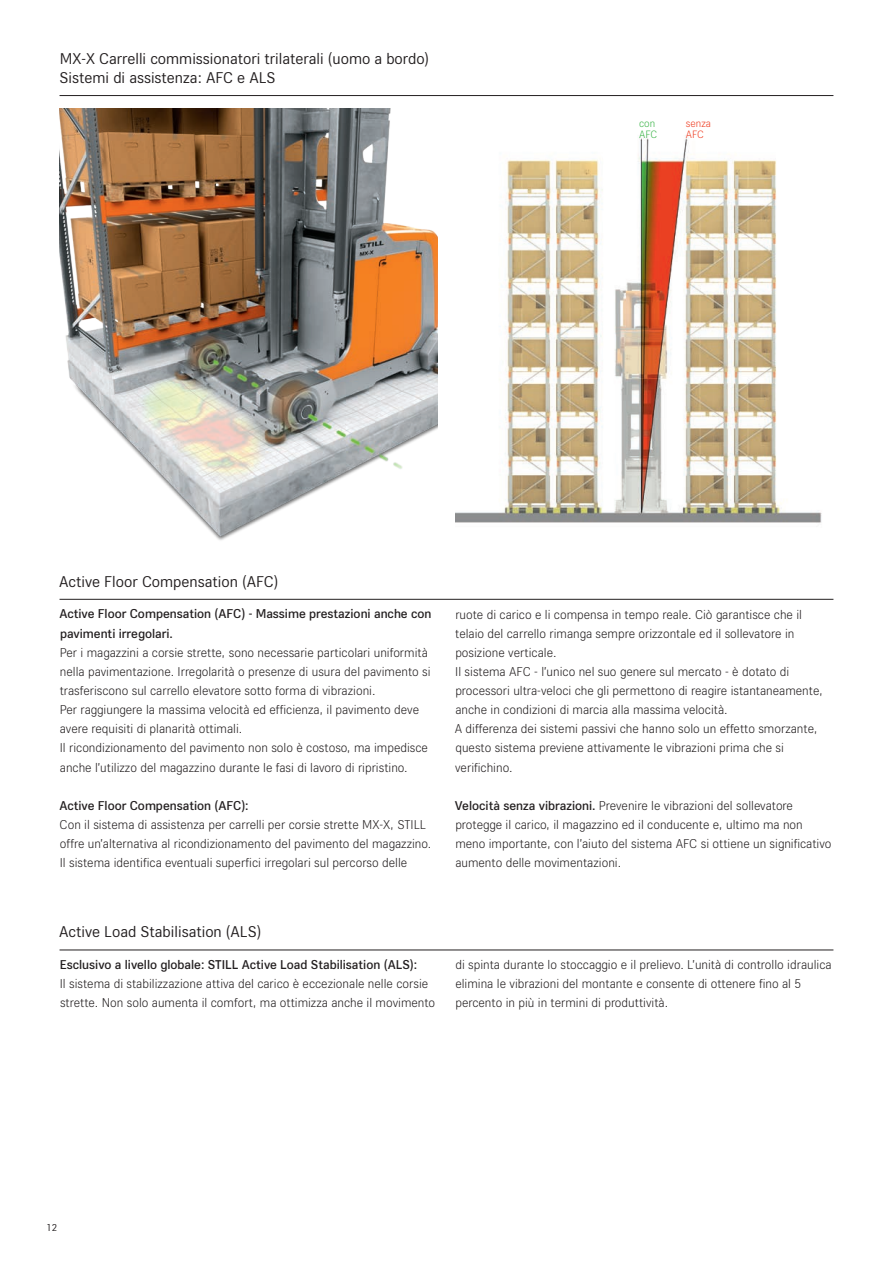
<style>
.page{position:relative;width:893px;height:1263px;background:#fff}
.page>*{position:absolute;margin:0;border:0;box-sizing:border-box;transform-origin:0 0}
.t1{font:16.5px/19px "STILL Type";color:#231f20}
.t2{font:300 13.5px/19.2px "STILL Type";color:#231f20}
.t3{font:500 13.5px/19.2px "STILL Type";color:#231f20}
.t4{font:300 11.25px/11.2px "STILL Type";color:#ef3e22}
.t5{font:300 11.25px/11.2px "STILL Type";color:#3db54a}
.t6{font:10.5px "STILL Type";color:#231f20}
.s1{font-weight:500}
</style>
<div class="page">
<img style="left:455px;top:135px;width:367px;height:388px">
<img style="left:60px;top:108px;width:378px;height:432px">
<hr style="left:60px;top:95px;width:773px;height:1px;background:#231f20">
<hr style="left:60px;top:599px;width:773px;height:1px;background:#231f20">
<hr style="left:60px;top:949px;width:773px;height:1px;background:#231f20">
<p class="t1" style="left:60px;top:48px;width:371px">MX-X Carrelli commissionatori trilaterali (uomo a bordo)<br>Sistemi di assistenza: AFC e ALS</p>
<p class="t5" style="left:639px;top:117px;width:20px">con<br>AFC</p>
<p class="t4" style="left:686px;top:117px;width:27px">senza<br>AFC</p>
<p class="t1" style="left:59px;top:571px;width:221px">Active Floor Compensation (AFC)</p>
<p class="t3" style="left:59px;top:604px;width:374px">Active Floor Compensation (AFC) - Massime prestazioni anche con pavimenti irregolari.</p>
<p class="t2" style="left:60px;top:642px;width:372px">Per i magazzini a corsie strette, sono necessarie particolari uniformità nella pavimentazione. Irregolarità o presenze di usura del pavimento si trasferiscono sul carrello elevatore sotto forma di vibrazioni.<br>Per raggiungere la massima velocità ed efficienza, il pavimento deve avere requisiti di planarità ottimali.<br>Il ricondizionamento del pavimento non solo è costoso, ma impedisce anche l’utilizzo del magazzino durante le fasi di lavoro di ripristino.</p>
<p class="t3" style="left:59px;top:795px;width:191px">Active Floor Compensation (AFC):</p>
<p class="t2" style="left:60px;top:814px;width:373px">Con il sistema di assistenza per carrelli per corsie strette MX-X, STILL offre un’alternativa al ricondizionamento del pavimento del magazzino.<br>Il sistema identifica eventuali superfici irregolari sul percorso delle</p>
<p class="t2" style="left:455px;top:604px;width:370px">ruote di carico e li compensa in tempo reale. Ciò garantisce che il telaio del carrello rimanga sempre orizzontale ed il sollevatore in posizione verticale.<br>Il sistema AFC - l’unico nel suo genere sul mercato - è dotato di processori ultra-veloci che gli permettono di reagire istantaneamente, anche in condizioni di marcia alla massima velocità.<br>A differenza dei sistemi passivi che hanno solo un effetto smorzante, questo sistema previene attivamente le vibrazioni prima che si verifichino.</p>
<p class="t2" style="left:455px;top:795px;width:378px"><span class="s1">Velocità senza vibrazioni.</span> Prevenire le vibrazioni del sollevatore protegge il carico, il magazzino ed il conducente e, ultimo ma non meno importante, con l’aiuto del sistema AFC si ottiene un significativo aumento delle movimentazioni.</p>
<p class="t1" style="left:59px;top:921px;width:204px">Active Load Stabilisation (ALS)</p>
<p class="t3" style="left:60px;top:954px;width:359px">Esclusivo a livello globale: STILL Active Load Stabilisation (ALS):</p>
<p class="t2" style="left:60px;top:973px;width:377px">Il sistema di stabilizzazione attiva del carico è eccezionale nelle corsie strette. Non solo aumenta il comfort, ma ottimizza anche il movimento</p>
<p class="t2" style="left:455px;top:954px;width:378px">di spinta durante lo stoccaggio e il prelievo. L’unità di controllo idraulica elimina le vibrazioni del montante e consente di ottenere fino al 5 percento in più in termini di produttività.</p>
<p class="t6" style="left:46px;top:1220px;width:13px">12</p>
</div>
